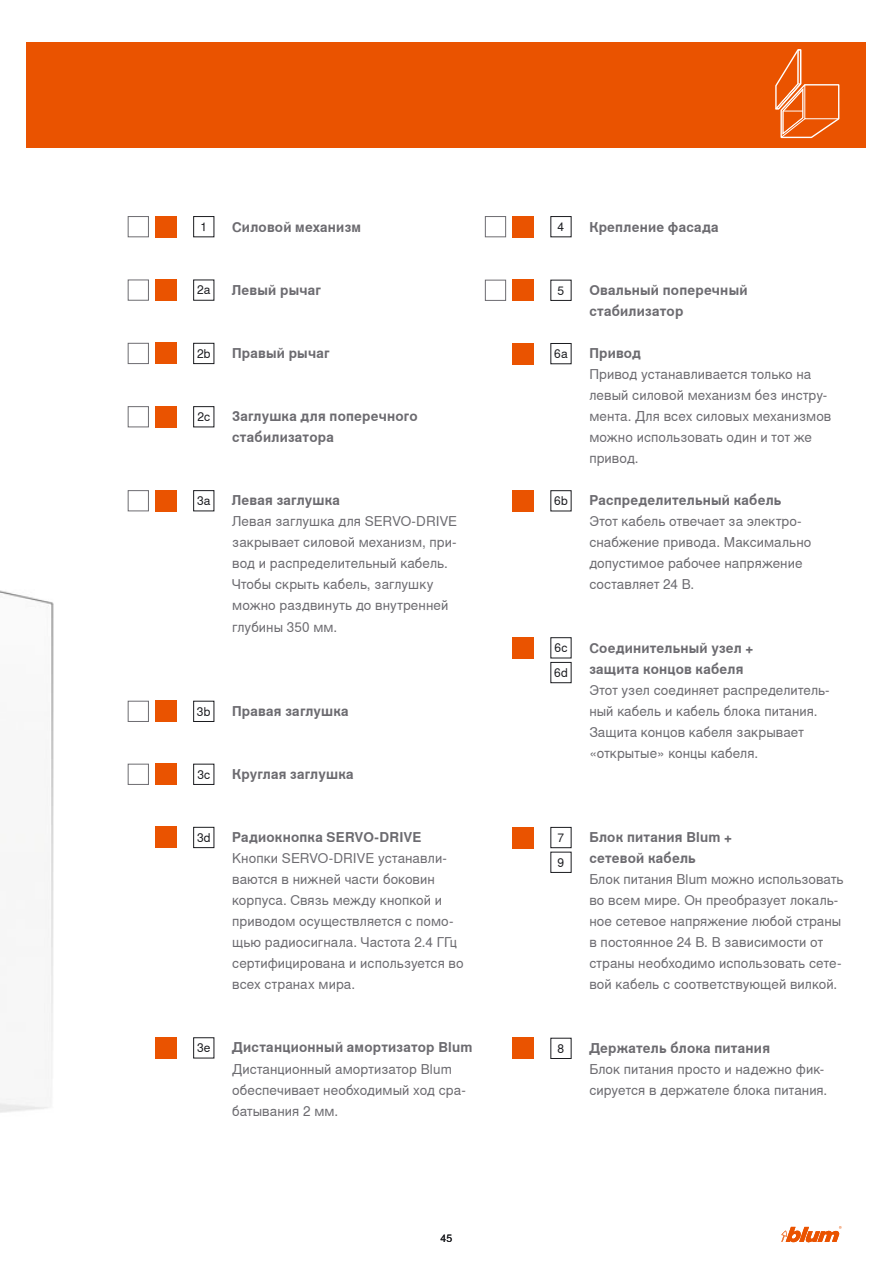
<style>
.page{position:relative;width:893px;height:1263px;background:#fff}
.page>*{position:absolute;margin:0;border:0;box-sizing:border-box;transform-origin:0 0}
.t1{font:13.5px/21px "Nimbus Sans Global";letter-spacing:.005em;color:#6c6b70}
.t2{font:700 13.5px/21px "Nimbus Sans Global";letter-spacing:.015em;color:#6c6b70}
.t3{font:12px/24.8px "Nimbus Sans Global";letter-spacing:.01em;color:#1b1c20}
.t4{font:10.5px "Nimbus Sans Global";color:#1b1c20}
</style>
<div class="page">
<img style="left:0;top:590px;width:54px;height:523px">
<div style="left:27px;top:42px;width:839px;height:105px;background:#ea5300"></div>
<svg style="left:781px;top:1226px;width:60px;height:16px"></svg>
<svg style="left:775px;top:49px;width:64px;height:89px"></svg>
<div style="left:128px;top:216px;width:21px;height:21px;border:1px solid #6d6c71"></div>
<div style="left:155px;top:216px;width:21px;height:21px;background:#ea5300"></div>
<div style="left:193px;top:216px;width:21px;height:21px;border:1px solid #1b1c20"></div>
<div style="left:485px;top:216px;width:21px;height:21px;border:1px solid #6d6c71"></div>
<div style="left:512px;top:216px;width:21px;height:21px;background:#ea5300"></div>
<div style="left:485px;top:280px;width:21px;height:21px;border:1px solid #6d6c71"></div>
<div style="left:512px;top:280px;width:21px;height:21px;background:#ea5300"></div>
<div style="left:128px;top:280px;width:21px;height:21px;border:1px solid #6d6c71"></div>
<div style="left:155px;top:280px;width:21px;height:21px;background:#ea5300"></div>
<div style="left:193px;top:280px;width:21px;height:21px;border:1px solid #1b1c20"></div>
<div style="left:128px;top:343px;width:21px;height:21px;border:1px solid #6d6c71"></div>
<div style="left:155px;top:343px;width:21px;height:21px;background:#ea5300"></div>
<div style="left:193px;top:343px;width:21px;height:21px;border:1px solid #1b1c20"></div>
<div style="left:128px;top:406px;width:21px;height:21px;border:1px solid #6d6c71"></div>
<div style="left:155px;top:406px;width:21px;height:21px;background:#ea5300"></div>
<div style="left:193px;top:406px;width:21px;height:21px;border:1px solid #1b1c20"></div>
<div style="left:128px;top:490px;width:21px;height:21px;border:1px solid #6d6c71"></div>
<div style="left:155px;top:490px;width:21px;height:21px;background:#ea5300"></div>
<div style="left:193px;top:490px;width:21px;height:21px;border:1px solid #1b1c20"></div>
<div style="left:128px;top:701px;width:21px;height:21px;border:1px solid #6d6c71"></div>
<div style="left:155px;top:701px;width:21px;height:21px;background:#ea5300"></div>
<div style="left:193px;top:701px;width:21px;height:21px;border:1px solid #1b1c20"></div>
<div style="left:128px;top:764px;width:21px;height:21px;border:1px solid #6d6c71"></div>
<div style="left:155px;top:764px;width:21px;height:21px;background:#ea5300"></div>
<div style="left:193px;top:764px;width:21px;height:21px;border:1px solid #1b1c20"></div>
<div style="left:512px;top:637px;width:21px;height:21px;background:#ea5300"></div>
<div style="left:550px;top:662px;width:21px;height:21px;border:1px solid #1b1c20"></div>
<div style="left:512px;top:827px;width:21px;height:21px;background:#ea5300"></div>
<div style="left:550px;top:827px;width:21px;height:21px;border:1px solid #1b1c20"></div>
<div style="left:512px;top:343px;width:21px;height:21px;background:#ea5300"></div>
<div style="left:512px;top:490px;width:21px;height:21px;background:#ea5300"></div>
<div style="left:512px;top:1038px;width:21px;height:21px;background:#ea5300"></div>
<div style="left:155px;top:827px;width:21px;height:21px;background:#ea5300"></div>
<div style="left:193px;top:827px;width:21px;height:21px;border:1px solid #1b1c20"></div>
<div style="left:155px;top:1037px;width:21px;height:21px;background:#ea5300"></div>
<div style="left:193px;top:1037px;width:21px;height:21px;border:1px solid #1b1c20"></div>
<p class="t2" style="left:232px;top:216px;width:130px">Силовой механизм</p>
<p class="t3" style="left:200px;top:214px;width:8px">1</p>
<p class="t3" style="left:558px;top:214px;width:8px">4</p>
<p class="t2" style="left:589px;top:216px;width:131px">Крепление фасада</p>
<p class="t2" style="left:232px;top:279px;width:90px">Левый рычаг</p>
<p class="t3" style="left:197px;top:278px;width:15px">2a</p>
<p class="t3" style="left:558px;top:278px;width:8px">5</p>
<p class="t2" style="left:589px;top:279px;width:160px">Овальный поперечный стабилизатор</p>
<p class="t3" style="left:197px;top:341px;width:15px">2b</p>
<p class="t2" style="left:232px;top:342px;width:99px">Правый рычаг</p>
<p class="t3" style="left:554px;top:341px;width:15px">6a</p>
<p class="t2" style="left:589px;top:342px;width:53px">Привод</p>
<p class="t3" style="left:197px;top:404px;width:14px">2c</p>
<p class="t2" style="left:232px;top:405px;width:187px">Заглушка для поперечного стабилизатора</p>
<p class="t1" style="left:589px;top:363px;width:244px">Привод устанавливается только на левый силовой механизм без инстру&shy;мента. Для всех силовых механизмов можно использовать один и тот же привод.</p>
<p class="t3" style="left:197px;top:488px;width:15px">3a</p>
<p class="t2" style="left:232px;top:490px;width:109px">Левая заглушка</p>
<p class="t3" style="left:554px;top:488px;width:15px">6b</p>
<p class="t2" style="left:589px;top:490px;width:194px">Распределительный кабель</p>
<p class="t1" style="left:232px;top:511px;width:227px">Левая заглушка для SERVO-DRIVE закрывает силовой механизм, при&shy;вод и распределительный кабель.<br>Чтобы скрыть кабель, заглушку можно раздвинуть до внутренней глубины 350 мм.</p>
<p class="t1" style="left:589px;top:511px;width:223px">Этот кабель отвечает за электро&shy;снабжение привода. Максимально допустимое рабочее напряжение составляет 24 В.</p>
<p class="t3" style="left:554px;top:635px;width:15px">6c<br>6d</p>
<p class="t2" style="left:589px;top:637px;width:166px">Соединительный узел + защита концов кабеля</p>
<p class="t3" style="left:197px;top:699px;width:15px">3b</p>
<p class="t2" style="left:232px;top:700px;width:118px">Правая заглушка</p>
<p class="t1" style="left:589px;top:679px;width:242px">Этот узел соединяет распределитель&shy;ный кабель и кабель блока питания.<br>Защита концов кабеля закрывает «открытые» концы кабеля.</p>
<p class="t3" style="left:197px;top:762px;width:14px">3c</p>
<p class="t2" style="left:232px;top:763px;width:123px">Круглая заглушка</p>
<p class="t3" style="left:197px;top:825px;width:15px">3d</p>
<p class="t2" style="left:232px;top:826px;width:191px">Радиокнопка SERVO-DRIVE</p>
<p class="t1" style="left:232px;top:847px;width:233px">Кнопки SERVO-DRIVE устанавли&shy;ваются в нижней части боковин корпуса. Связь между кнопкой и приводом осуществляется с помо&shy;щью радиосигнала. Частота 2.4 ГГц сертифицирована и используется во всех странах мира.</p>
<p class="t3" style="left:558px;top:825px;width:8px">7<br>9</p>
<p class="t2" style="left:589px;top:826px;width:144px">Блок питания Blum + сетевой кабель</p>
<p class="t1" style="left:589px;top:868px;width:256px">Блок питания Blum можно использовать во всем мире. Он преобразует локаль&shy;ное сетевое напряжение любой страны в постоянное 24 В. В зависимости от страны необходимо использовать сете&shy;вой кабель с соответствующей вилкой.</p>
<p class="t3" style="left:197px;top:1035px;width:15px">3e</p>
<p class="t2" style="left:232px;top:1037px;width:242px">Дистанционный амортизатор Blum</p>
<p class="t3" style="left:558px;top:1036px;width:8px">8</p>
<p class="t2" style="left:589px;top:1037px;width:182px">Держатель блока питания</p>
<p class="t1" style="left:232px;top:1058px;width:235px">Дистанционный амортизатор Blum обеспечивает необходимый ход сра&shy;батывания 2 мм.</p>
<p class="t1" style="left:589px;top:1058px;width:239px">Блок питания просто и надежно фик&shy;сируется в держателе блока питания.</p>
<p class="t4" style="left:441px;top:1232px;width:13px">45</p>
</div>
